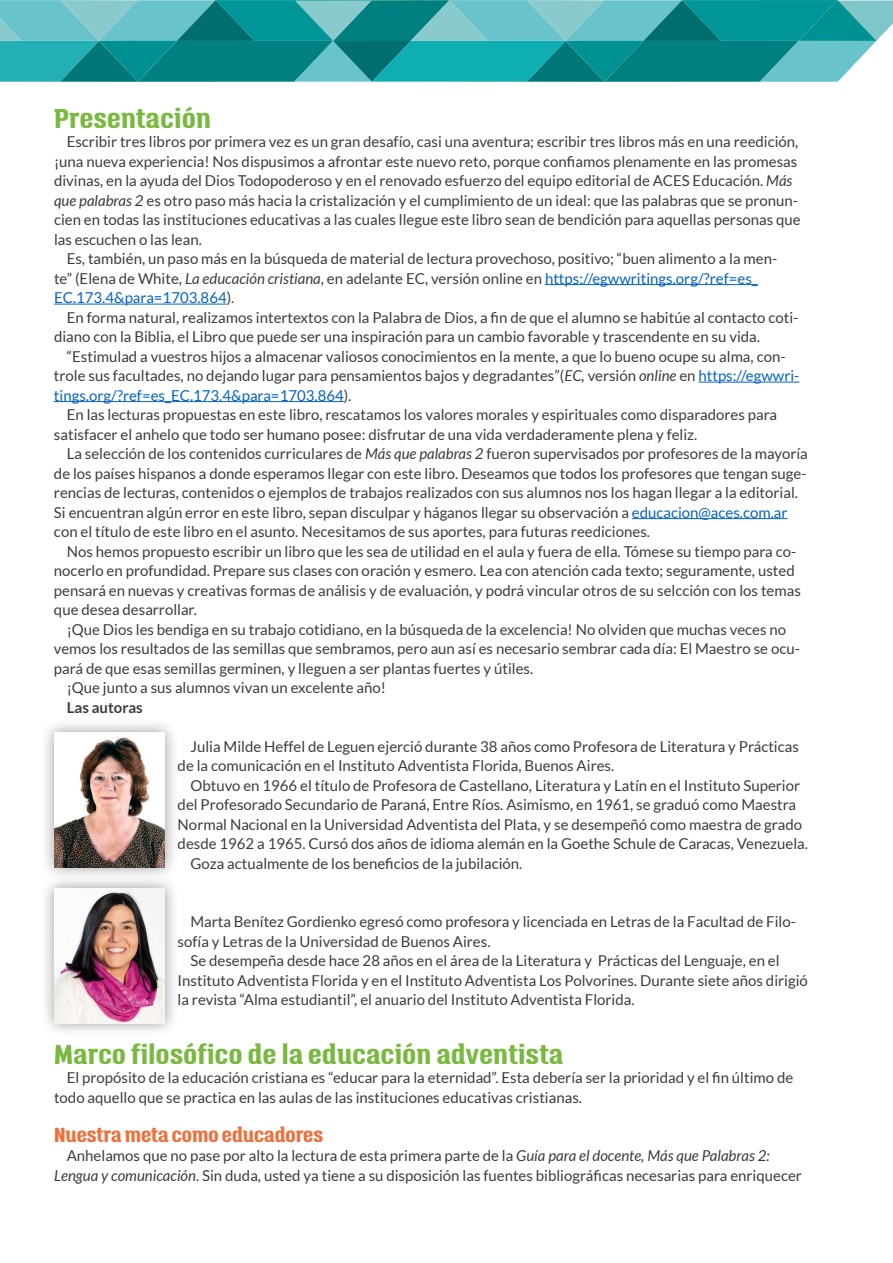
<style>
.page{position:relative;width:893px;height:1263px;background:#fff}
.page>*{position:absolute;margin:0;border:0;box-sizing:border-box;transform-origin:0 0}
.t1{font:700 24px "Triump";letter-spacing:.02em;color:#79b940}
.t2{font:700 18px "Triump";color:#ee703c}
.t3{font:15px/19.5px "Lato";color:#3c3c3b}
.t4{font:15px "Lato";color:#0563c1}
.t5{font:700 15px "Lato";color:#3c3c3b}
.s1{font-style:italic}
.s2{color:#0563c1}
.s3{color:#3c3c3b}
</style>
<div class="page">
<svg style="left:0;top:0;width:893px;height:82px;background:#31a3a6"></svg>
<hr style="left:545px;top:284px;width:213px;height:1px;background:#0563c1">
<hr style="left:54px;top:304px;width:173px;height:1px;background:#0563c1">
<hr style="left:698px;top:382px;width:101px;height:1px;background:#0563c1">
<hr style="left:54px;top:401px;width:290px;height:1px;background:#0563c1">
<hr style="left:632px;top:518px;width:156px;height:1px;background:#0563c1">
<div style="left:40px;top:874px;width:139px;height:163px;background:#000;opacity:.4"></div>
<img style="left:54px;top:888px;width:111px;height:135px">
<div style="left:40px;top:718px;width:139px;height:163px;background:#000;opacity:.4"></div>
<img style="left:54px;top:732px;width:111px;height:135px">
<h1 class="t1" style="left:54px;top:101px;width:158px">Presentación</h1>
<p class="t3" style="left:67px;top:132px;width:733px">Escribir tres libros por primera vez es un gran desafío, casi una aventura; escribir tres libros más en una reedición,</p>
<p class="t3" style="left:54px;top:151px;width:745px">¡una nueva experiencia! Nos dispusimos a afrontar este nuevo reto, porque confiamos plenamente en las promesas</p>
<p class="t3" style="left:54px;top:171px;width:740px">divinas, en la ayuda del Dios Todopoderoso y en el renovado esfuerzo del equipo editorial de ACES Educación. <span class="s1">Más</span></p>
<p class="t3" style="left:54px;top:190px;width:746px"><span class="s1">que palabras 2</span> es otro paso más hacia la cristalización y el cumplimiento de un ideal: que las palabras que se pronun-</p>
<p class="t3" style="left:54px;top:210px;width:748px">cien en todas las instituciones educativas a las cuales llegue este libro sean de bendición para aquellas personas que</p>
<p class="t3" style="left:54px;top:229px;width:149px">las escuchen o las lean.</p>
<p class="t3" style="left:67px;top:249px;width:712px">Es, también, un paso más en la búsqueda de material de lectura provechoso, positivo; “buen alimento a la men-</p>
<p class="t3" style="left:54px;top:268px;width:705px">te” (Elena de White, <span class="s1">La educación cristiana</span>, en adelante EC, versión online en <span class="s2">https://egwwritings.org/?ref=es_</span></p>
<p class="t4" style="left:54px;top:289px;width:182px">EC.173.4&amp;para=1703.864<span class="s3">).</span></p>
<p class="t3" style="left:67px;top:307px;width:733px">En forma natural, realizamos intertextos con la Palabra de Dios, a fin de que el alumno se habitúe al contacto coti-</p>
<p class="t3" style="left:54px;top:327px;width:708px">diano con la Biblia, el Libro que puede ser una inspiración para un cambio favorable y trascendente en su vida.</p>
<p class="t3" style="left:67px;top:346px;width:720px">“Estimulad a vuestros hijos a almacenar valiosos conocimientos en la mente, a que lo bueno ocupe su alma, con-</p>
<p class="t3" style="left:54px;top:366px;width:747px">trole sus facultades, no dejando lugar para pensamientos bajos y degradantes”(<span class="s1">EC,</span> versión <span class="s1">online</span> en <span class="s2">https://egwwri-</span></p>
<p class="t4" style="left:54px;top:387px;width:299px">tings.org/?ref=es_EC.173.4&amp;para=1703.864<span class="s3">).</span></p>
<p class="t3" style="left:67px;top:405px;width:712px">En las lecturas propuestas en este libro, rescatamos los valores morales y espirituales como disparadores para</p>
<p class="t3" style="left:54px;top:424px;width:645px">satisfacer el anhelo que todo ser humano posee: disfrutar de una vida verdaderamente plena y feliz.</p>
<p class="t3" style="left:67px;top:444px;width:743px">La selección de los contenidos curriculares de <span class="s1">Más que palabras 2</span> fueron supervisados por profesores de la mayoría</p>
<p class="t3" style="left:54px;top:463px;width:754px">de los países hispanos a donde esperamos llegar con este libro. Deseamos que todos los profesores que tengan suge-</p>
<p class="t3" style="left:54px;top:483px;width:745px">rencias de lecturas, contenidos o ejemplos de trabajos realizados con sus alumnos nos los hagan llegar a la editorial.</p>
<p class="t3" style="left:54px;top:502px;width:735px">Si encuentran algún error en este libro, sepan disculpar y háganos llegar su observación a <span class="s2">educacion@aces.com.ar</span></p>
<p class="t3" style="left:54px;top:522px;width:597px">con el título de este libro en el asunto. Necesitamos de sus aportes, para futuras reediciones.</p>
<p class="t3" style="left:67px;top:541px;width:731px">Nos hemos propuesto escribir un libro que les sea de utilidad en el aula y fuera de ella. Tómese su tiempo para co-</p>
<p class="t3" style="left:54px;top:561px;width:742px">nocerlo en profundidad. Prepare sus clases con oración y esmero. Lea con atención cada texto; seguramente, usted</p>
<p class="t3" style="left:54px;top:580px;width:748px">pensará en nuevas y creativas formas de análisis y de evaluación, y podrá vincular otros de su selcción con los temas</p>
<p class="t3" style="left:54px;top:600px;width:144px">que desea desarrollar.</p>
<p class="t3" style="left:67px;top:619px;width:721px">¡Que Dios les bendiga en su trabajo cotidiano, en la búsqueda de la excelencia! No olviden que muchas veces no</p>
<p class="t3" style="left:54px;top:639px;width:747px">vemos los resultados de las semillas que sembramos, pero aun así es necesario sembrar cada día: El Maestro se ocu-</p>
<p class="t3" style="left:54px;top:658px;width:481px">pará de que esas semillas germinen, y lleguen a ser plantas fuertes y útiles.</p>
<p class="t3" style="left:67px;top:678px;width:321px">¡Que junto a sus alumnos vivan un excelente año!</p>
<p class="t5" style="left:67px;top:698px;width:78px">Las autoras</p>
<p class="t3" style="left:178px;top:736px;width:623px;text-indent:13px">Julia Milde Heffel de Leguen ejerció durante 38 años como Profesora de Literatura y Prácticas de la comunicación en el Instituto Adventista Florida, Buenos Aires.</p>
<p class="t3" style="left:190px;top:775px;width:611px">Obtuvo en 1966 el título de Profesora de Castellano, Literatura y Latín en el Instituto Superior</p>
<p class="t3" style="left:178px;top:795px;width:620px">del Profesorado Secundario de Paraná, Entre Ríos. Asimismo, en 1961, se graduó como Maestra</p>
<p class="t3" style="left:178px;top:814px;width:626px">Normal Nacional en la Universidad Adventista del Plata, y se desempeñó como maestra de grado</p>
<p class="t3" style="left:178px;top:834px;width:632px">desde 1962 a 1965. Cursó dos años de idioma alemán en la Goethe Schule de Caracas, Venezuela.</p>
<p class="t3" style="left:190px;top:853px;width:333px">Goza actualmente de los beneficios de la jubilación.</p>
<p class="t3" style="left:178px;top:912px;width:620px;text-indent:13px">Marta Benítez Gordienko egresó como profesora y licenciada en Letras de la Facultad de Filo&shy;sofía y Letras de la Universidad de Buenos Aires.</p>
<p class="t3" style="left:178px;top:951px;width:632px;text-indent:13px">Se desempeña desde hace 28 años en el área de la Literatura y Prácticas del Lenguaje, en el<br>Instituto Adventista Florida y en el Instituto Adventista Los Polvorines. Durante siete años dirigió la revista “Alma estudiantil”, el anuario del Instituto Adventista Florida.</p>
<h1 class="t1" style="left:54px;top:1037px;width:511px">Marco filosófico de la educación adventista</h1>
<p class="t3" style="left:54px;top:1068px;width:741px;text-indent:13px">El propósito de la educación cristiana es “educar para la eternidad”. Esta debería ser la prioridad y el fin último de todo aquello que se practica en las aulas de las instituciones educativas cristianas.</p>
<p class="t2" style="left:54px;top:1122px;width:271px">Nuestra meta como educadores</p>
<p class="t3" style="left:54px;top:1146px;width:749px;text-indent:13px">Anhelamos que no pase por alto la lectura de esta primera parte de la <span class="s1">Guía para el docente, Más que Palabras 2:<br>Lengua y comunicación</span>. Sin duda, usted ya tiene a su disposición las fuentes bibliográficas necesarias para enriquecer</p>
</div>
